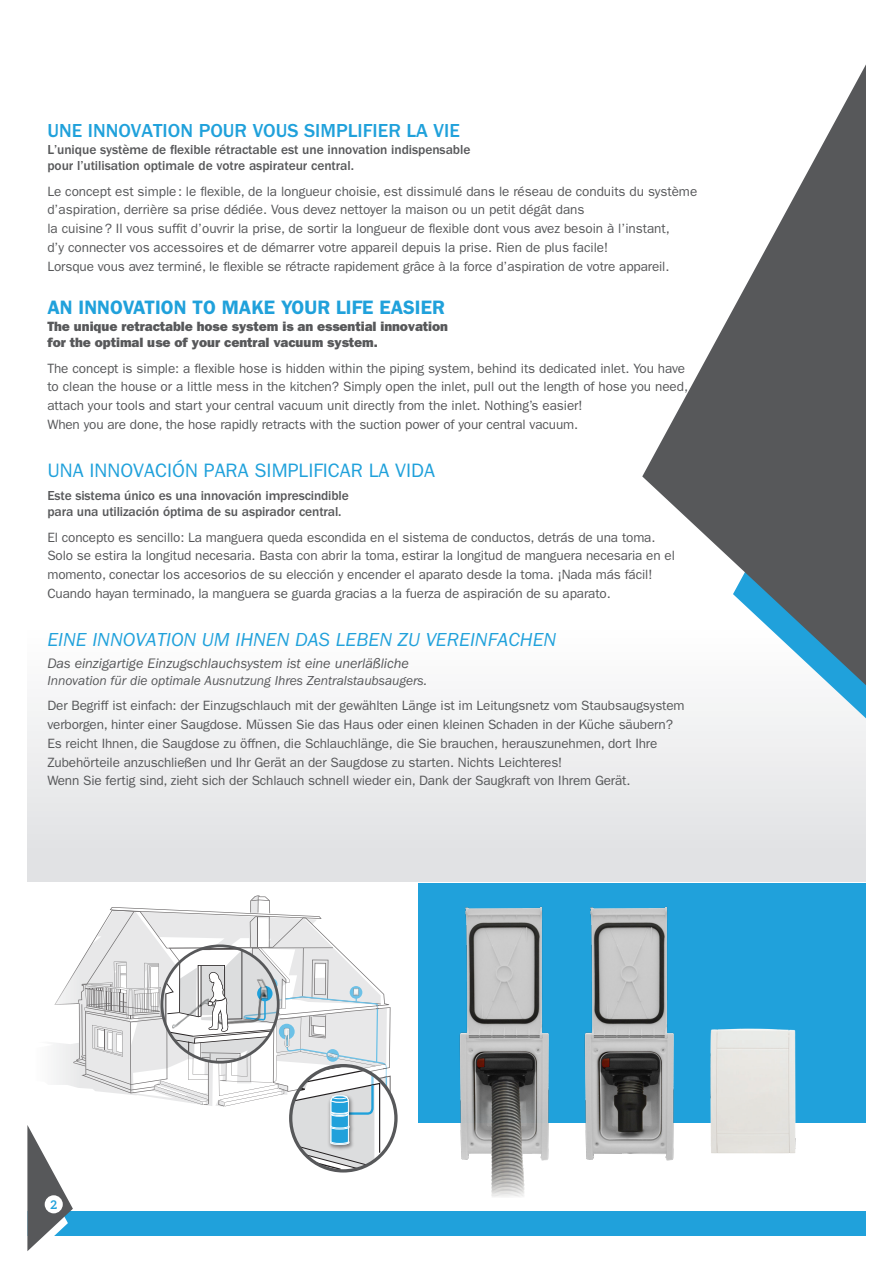
<style>
.page{position:relative;width:893px;height:1263px;background:#fff}
.page>*{position:absolute;margin:0;border:0;box-sizing:border-box;transform-origin:0 0}
.Code_gros{font:italic 19.5px "ITC Franklin Gothic Std";color:#20a1db}
.Code_gros-2{font:500 19.5px "ITC Franklin Gothic Std";color:#20a1db}
.Code_gros-3{font:19.5px "ITC Franklin Gothic Std";color:#20a1db}
.Code_gros-4{font:600 19.5px "ITC Franklin Gothic Std";color:#20a1db}
.Texte_en{font:italic 14.25px "ITC Franklin Gothic Std";letter-spacing:-.005em;color:#57585a}
.Texte_en-2{font:13.5px/18.8px "ITC Franklin Gothic Std";letter-spacing:-.01em;color:#57585a}
.Texte_normal{font:13.5px/18.8px "ITC Franklin Gothic Std";letter-spacing:-.01em;color:#57585a}
.Texte_en-3{font:500 13.5px/16.5px "ITC Franklin Gothic Std";letter-spacing:-.005em;color:#57585a}
.Texte_normal-2{font:13.5px "ITC Franklin Gothic Std Hvy";letter-spacing:-.005em;color:#57585a}
.Texte_en-4{font:italic 13.5px "ITC Franklin Gothic Std";letter-spacing:-.005em;color:#57585a}
.t1{font:700 12px "Aleo";color:#20a1db}
</style>
<div class="page">
<div style="left:27px;top:1211px;width:839px;height:25px;background:#20a1db"></div>
<div style="left:27px;top:368px;width:839px;height:513px;background:linear-gradient(to bottom,#fff,#e6e7e9)"></div>
<div style="left:418px;top:883px;width:448px;height:240px;background:#20a1db"></div>
<svg style="left:733px;top:685px;width:133px;height:33px;fill:#f4f5f5"></svg>
<svg style="left:642px;top:64px;width:224px;height:621px"></svg>
<img style="left:584px;top:906px;width:90px;height:255px">
<img style="left:459px;top:906px;width:90px;height:291px">
<img style="left:710px;top:1028px;width:86px;height:126px">
<svg style="left:27px;top:895px;width:364px;height:356px"></svg>
<div style="left:161px;top:944px;width:119px;height:119px;border:3px solid #57585a;border-radius:50%"></div>
<p class="Code_gros-2" style="left:47px;top:120px;width:414px">UNE INNOVATION POUR VOUS SIMPLIFIER LA VIE</p>
<p class="Texte_en-3" style="left:47px;top:141px;width:424px">L’unique système de flexible rétractable est une innovation indispensable pour l’utilisation optimale de votre aspirateur central.</p>
<p class="Texte_en-2" style="left:47px;top:182px;width:651px">Le concept est simple: le flexible, de la longueur choisie, est dissimulé dans le réseau de conduits du système d’aspiration, derrière sa prise dédiée. Vous devez nettoyer la maison ou un petit dégât dans<br>la cuisine? Il vous suffit d’ouvrir la prise, de sortir la longueur de flexible dont vous avez besoin à l’instant,<br>d’y connecter vos accessoires et de démarrer votre appareil depuis la prise. Rien de plus facile!</p>
<p class="Texte_normal" style="left:47px;top:257px;width:624px">Lorsque vous avez terminé, le flexible se rétracte rapidement grâce à la force d’aspiration de votre appareil.</p>
<p class="Code_gros-4" style="left:47px;top:296px;width:399px">AN INNOVATION TO MAKE YOUR LIFE EASIER</p>
<p class="Texte_normal-2" style="left:47px;top:318px;width:402px">The unique retractable hose system is an essential innovation</p>
<p class="Texte_normal-2" style="left:47px;top:335px;width:332px">for the optimal use of your central vacuum system.</p>
<p class="Texte_normal" style="left:47px;top:359px;width:642px">The concept is simple: a flexible hose is hidden within the piping system, behind its dedicated inlet. You have to clean the house or a little mess in the kitchen? Simply open the inlet, pull out the length of hose you need, attach your tools and start your central vacuum unit directly from the inlet. Nothing’s easier!</p>
<p class="Texte_normal" style="left:47px;top:415px;width:532px">When you are done, the hose rapidly retracts with the suction power of your central vacuum.</p>
<p class="Code_gros-3" style="left:47px;top:459px;width:389px">UNA INNOVACIÓN PARA SIMPLIFICAR LA VIDA</p>
<p class="Texte_en-3" style="left:47px;top:487px;width:303px">Este sistema único es una innovación imprescindible para una utilización óptima de su aspirador central.</p>
<p class="Texte_en-2" style="left:47px;top:528px;width:629px">El concepto es sencillo: La manguera queda escondida en el sistema de conductos, detrás de una toma.<br>Solo se estira la longitud necesaria. Basta con abrir la toma, estirar la longitud de manguera necesaria en el momento, conectar los accesorios de su elección y encender el aparato desde la toma. ¡Nada más fácil!</p>
<p class="Texte_normal" style="left:47px;top:584px;width:565px">Cuando hayan terminado, la manguera se guarda gracias a la fuerza de aspiración de su aparato.</p>
<p class="Code_gros" style="left:47px;top:628px;width:510px">EINE INNOVATION UM IHNEN DAS LEBEN ZU VEREINFACHEN</p>
<p class="Texte_en" style="left:47px;top:656px;width:363px">Das einzigartige Einzugschlauchsystem ist eine unerläßliche</p>
<p class="Texte_en-4" style="left:47px;top:673px;width:381px">Innovation für die optimale Ausnutzung Ihres Zentralstaubsaugers.</p>
<p class="Texte_en-2" style="left:47px;top:696px;width:639px">Der Begriff ist einfach: der Einzugschlauch mit der gewählten Länge ist im Leitungsnetz vom Staubsaugsystem verborgen, hinter einer Saugdose. Müssen Sie das Haus oder einen kleinen Schaden in der Küche säubern?<br>Es reicht Ihnen, die Saugdose zu öffnen, die Schlauchlänge, die Sie brauchen, herauszunehmen, dort Ihre Zubehörteile anzuschließen und Ihr Gerät an der Saugdose zu starten. Nichts Leichteres!</p>
<p class="Texte_normal" style="left:47px;top:771px;width:585px">Wenn Sie fertig sind, zieht sich der Schlauch schnell wieder ein, Dank der Saugkraft von Ihrem Gerät.</p>
<p class="t1" style="left:50px;top:1198px;width:8px">2</p>
</div>
